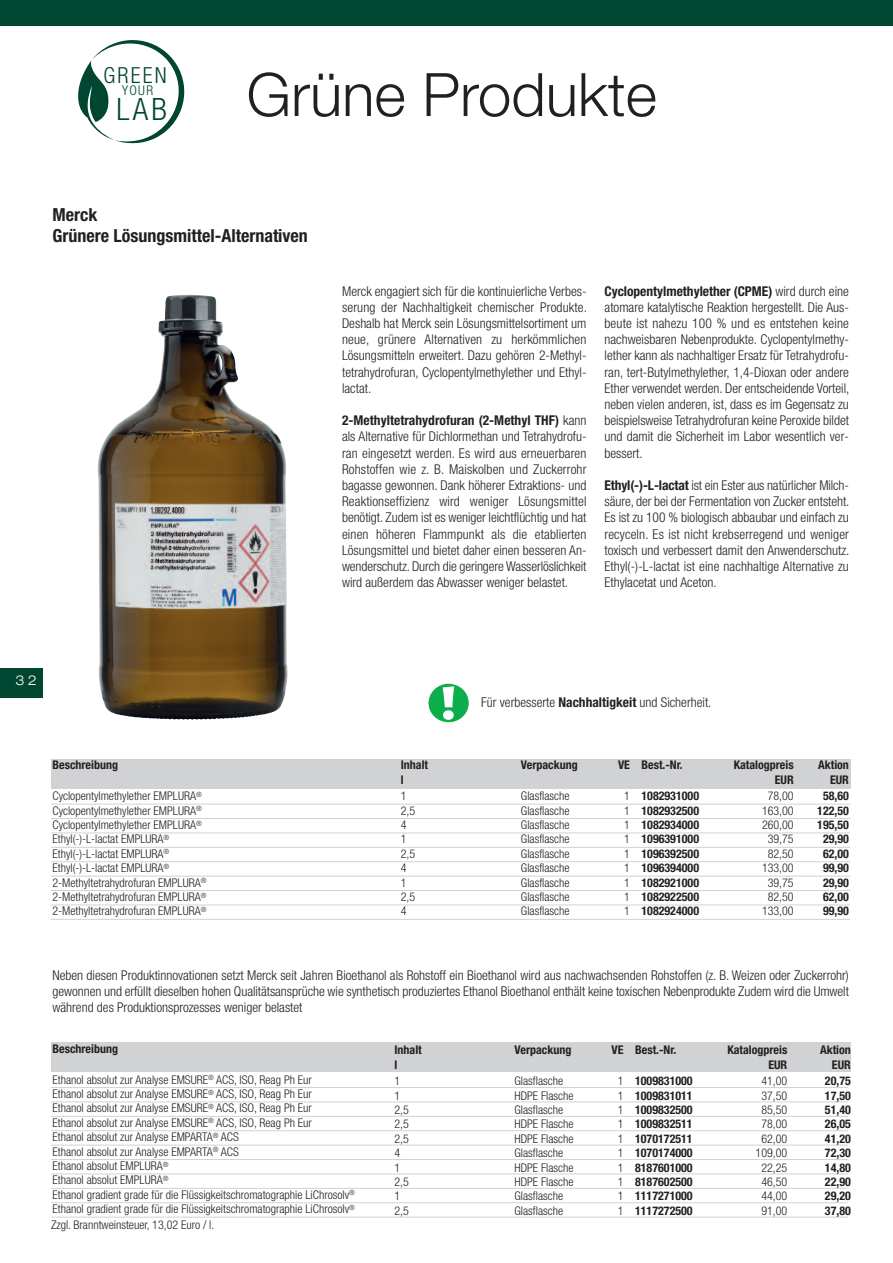
<style>
.page{position:relative;width:893px;height:1263px;background:#fff}
.page>*{position:absolute;margin:0;border:0;box-sizing:border-box;transform-origin:0 0}
.t1{font:300 60px "Helvetica Neue LT";color:#231f20}
.t2{font:300 condensed 30.9px "Helvetica Neue LT";color:#004630}
.t3{font:300 condensed 22.2px "Helvetica Neue LT";letter-spacing:.1em;color:#004630}
.t4{font:700 condensed 18px/21.6px "Helvetica Neue LT";color:#231f20}
.t5{font:300 condensed 13.5px/16.2px "Helvetica Neue LT";color:#231f20;text-align:justify}
.t6{font:300 condensed 13.5px "Helvetica Neue LT";color:#004630}
.t7{font:300 expanded 13.5px "Helvetica Neue LT";color:#fff}
.t8{font:300 condensed 12px/14.4px "Helvetica Neue LT";color:#231f20}
.t9{font:700 condensed 12px/14.4px "Helvetica Neue LT";color:#231f20;text-align:right}
.s1{font-weight:700}
</style>
<div class="page">
<div style="left:0;top:0;width:893px;height:26px;background:#004630"></div>
<div style="left:0;top:668px;width:42px;height:29px;background:#004630"></div>
<div style="left:51px;top:759px;width:799px;height:30px;background:#d1d2d4"></div>
<hr style="left:51px;top:804px;width:799px;height:1px;background:#d1d2d4">
<hr style="left:51px;top:818px;width:799px;height:1px;background:#d1d2d4">
<hr style="left:51px;top:832px;width:799px;height:1px;background:#d1d2d4">
<hr style="left:51px;top:847px;width:799px;height:1px;background:#d1d2d4">
<hr style="left:51px;top:861px;width:799px;height:1px;background:#d1d2d4">
<hr style="left:51px;top:876px;width:799px;height:1px;background:#d1d2d4">
<hr style="left:51px;top:890px;width:799px;height:1px;background:#d1d2d4">
<hr style="left:51px;top:904px;width:799px;height:1px;background:#d1d2d4">
<hr style="left:51px;top:919px;width:799px;height:1px;background:#d1d2d4">
<div style="left:51px;top:1042px;width:799px;height:30px;background:#d1d2d4"></div>
<hr style="left:51px;top:1087px;width:797px;height:1px;background:#d1d2d4">
<hr style="left:51px;top:1101px;width:797px;height:1px;background:#d1d2d4">
<hr style="left:51px;top:1116px;width:797px;height:1px;background:#d1d2d4">
<hr style="left:51px;top:1130px;width:797px;height:1px;background:#d1d2d4">
<hr style="left:51px;top:1145px;width:797px;height:1px;background:#d1d2d4">
<hr style="left:51px;top:1159px;width:797px;height:1px;background:#d1d2d4">
<hr style="left:51px;top:1173px;width:797px;height:1px;background:#d1d2d4">
<hr style="left:51px;top:1188px;width:797px;height:1px;background:#d1d2d4">
<hr style="left:51px;top:1202px;width:797px;height:1px;background:#d1d2d4">
<hr style="left:51px;top:1217px;width:797px;height:1px;background:#d1d2d4">
<img style="left:97px;top:295px;width:191px;height:425px">
<div style="left:428px;top:683px;width:41px;height:40px;background:#0cae4c;border-radius:50%"></div>
<div style="left:427px;top:683px;width:43px;height:40px;border:1px solid #fff;border-radius:50%"></div>
<svg style="left:443px;top:686px;width:11px;height:34px"></svg>
<svg style="left:78px;top:40px;width:106px;height:104px"></svg>
<h3 class="t3" style="left:103px;top:67px;width:65px">GREEN</h3>
<p class="t6" style="left:122px;top:86px;width:32px">YOUR</p>
<h2 class="t2" style="left:117px;top:98px;width:52px">LAB</h2>
<h1 class="t1" style="left:247px;top:73px;width:412px">Grüne Produkte</h1>
<h3 class="t4" style="left:52px;top:205px;width:257px">Merck<br>Grünere Lösungsmittel-Alternativen</h3>
<p class="t5" style="left:342px;top:284px;width:246px">Merck engagiert sich für die kontinuierliche Verbes&shy;serung der Nachhaltigkeit chemischer Produkte.<br>Deshalb hat Merck sein Lösungsmittelsortiment um neue, grünere Alternativen zu herkömmlichen Lösungsmitteln erweitert. Dazu gehören 2-Methyl&shy;tetrahydrofuran, Cyclopentylmethylether und Ethyl&shy;lactat.</p>
<p class="t5" style="left:342px;top:413px;width:246px"><span class="s1">2-Methyltetrahydrofuran (2-Methyl THF)</span> kann als Alternative für Dichlormethan und Tetrahydrofu&shy;ran eingesetzt werden. Es wird aus erneuerbaren Rohstoffen wie z. B. Maiskolben und Zuckerrohr bagasse gewonnen. Dank höherer Extraktions- und Reaktionseffizienz wird weniger Lösungsmittel benötigt. Zudem ist es weniger leichtflüchtig und hat einen höheren Flammpunkt als die etablierten Lösungsmittel und bietet daher einen besseren An&shy;wenderschutz. Durch die geringere Wasserlöslichkeit wird außerdem das Abwasser weniger belastet.</p>
<p class="t5" style="left:604px;top:284px;width:246px"><span class="s1">Cyclopentylmethylether (CPME)</span> wird durch eine atomare katalytische Reaktion hergestellt. Die Aus&shy;beute ist nahezu 100 % und es entstehen keine nachweisbaren Nebenprodukte. Cyclopentylmethy&shy;lether kann als nachhaltiger Ersatz für Tetrahydrofu&shy;ran, tert-Butylmethylether, 1,4-Dioxan oder andere Ether verwendet werden. Der entscheidende Vorteil, neben vielen anderen, ist, dass es im Gegensatz zu beispielsweise Tetrahydrofuran keine Peroxide bildet und damit die Sicherheit im Labor wesentlich ver&shy;bessert.</p>
<p class="t5" style="left:604px;top:478px;width:246px"><span class="s1">Ethyl(-)-L-lactat</span> ist ein Ester aus natürlicher Milch&shy;säure, der bei der Fermentation von Zucker entsteht.<br>Es ist zu 100 % biologisch abbaubar und einfach zu recyceln. Es ist nicht krebserregend und weniger toxisch und verbessert damit den Anwenderschutz.<br>Ethyl(-)-L-lactat ist eine nachhaltige Alternative zu Ethylacetat und Aceton.</p>
<p class="t7" style="left:16px;top:676px;width:23px">32</p>
<p class="t5" style="left:481px;top:695px;width:232px">Für verbesserte <span class="s1">Nachhaltigkeit</span> und Sicherheit.</p>
<p class="t9" style="left:734px;top:758px;width:61px;line-height:14.9px">Katalogpreis<br>EUR</p>
<p class="t8" style="left:762px;top:790px;width:33px;text-align:center">78,00<br>163,00<br>260,00<br>39,75<br>82,50<br>133,00<br>39,75<br>82,50<br>133,00</p>
<p class="t9" style="left:53px;top:759px;width:67px">Beschreibung</p>
<p class="t9" style="left:401px;top:759px;width:29px;text-align:left">Inhalt l</p>
<p class="t9" style="left:618px;top:759px;width:66px">VE Best.-Nr.</p>
<p class="t9" style="left:818px;top:758px;width:32px;line-height:14.9px">Aktion<br>EUR</p>
<p class="t8" style="left:53px;top:790px;width:155px">Cyclopentylmethylether EMPLURA<sup>® </sup>Cyclopentylmethylether EMPLURA<sup>® </sup>Cyclopentylmethylether EMPLURA<sup>® </sup>Ethyl(-)-L-lactat EMPLURA<sup>® </sup>Ethyl(-)-L-lactat EMPLURA<sup>® </sup>Ethyl(-)-L-lactat EMPLURA<sup>® </sup>2-Methyltetrahydrofuran EMPLURA<sup>® </sup>2-Methyltetrahydrofuran EMPLURA<sup>® </sup>2-Methyltetrahydrofuran EMPLURA<sup>®</sup></p>
<p class="t8" style="left:401px;top:790px;width:16px">1<br>2,5<br>4<br>1<br>2,5<br>4<br>1<br>2,5<br>4</p>
<p class="t9" style="left:521px;top:759px;width:58px">Verpackung</p>
<p class="t8" style="left:521px;top:790px;width:50px;text-align:justify">Glasflasche Glasflasche Glasflasche Glasflasche Glasflasche Glasflasche Glasflasche Glasflasche Glasflasche</p>
<p class="t8" style="left:624px;top:790px;width:7px;text-align:justify">1<br>1<br>1<br>1<br>1<br>1<br>1<br>1<br>1</p>
<p class="t9" style="left:641px;top:790px;width:59px;text-align:justify">1082931000<br>1082932500<br>1082934000<br>1096391000<br>1096392500<br>1096394000<br>1082921000<br>1082922500<br>1082924000</p>
<p class="t9" style="left:817px;top:790px;width:33px;text-align:center">58,60<br>122,50<br>195,50<br>29,90<br>62,00<br>99,90<br>29,90<br>62,00<br>99,90</p>
<p class="t5" style="left:52px;top:968px;width:798px">Neben diesen Produktinnovationen setzt Merck seit Jahren Bioethanol als Rohstoff ein Bioethanol wird aus nachwachsenden Rohstoffen (z. B. Weizen oder Zuckerrohr) gewonnen und erfüllt dieselben hohen Qualitätsansprüche wie synthetisch produziertes Ethanol Bioethanol enthält keine toxischen Nebenprodukte Zudem wird die Umwelt während des Produktionsprozesses weniger belastet</p>
<p class="t9" style="left:53px;top:1042px;width:67px">Beschreibung</p>
<p class="t8" style="left:53px;top:1073px;width:304px">Ethanol absolut zur Analyse EMSURE<sup>®</sup> ACS, ISO, Reag Ph Eur<br>Ethanol absolut zur Analyse EMSURE<sup>®</sup> ACS, ISO, Reag Ph Eur<br>Ethanol absolut zur Analyse EMSURE<sup>®</sup> ACS, ISO, Reag Ph Eur<br>Ethanol absolut zur Analyse EMSURE<sup>®</sup> ACS, ISO, Reag Ph Eur<br>Ethanol absolut zur Analyse EMPARTA<sup>®</sup> ACS<br>Ethanol absolut zur Analyse EMPARTA<sup>®</sup> ACS<br>Ethanol absolut EMPLURA<sup>®<br></sup>Ethanol absolut EMPLURA<sup>®<br></sup>Ethanol gradient grade für die Flüssigkeitschromatographie LiChrosolv<sup>® </sup>Ethanol gradient grade für die Flüssigkeitschromatographie LiChrosolv<sup>®</sup></p>
<p class="t8" style="left:51px;top:1218px;width:165px">Zzgl. Branntweinsteuer, 13,02 Euro / l.</p>
<p class="t9" style="left:394px;top:1044px;width:29px;text-align:left">Inhalt l</p>
<p class="t8" style="left:394px;top:1075px;width:16px">1<br>1<br>2,5<br>2,5<br>2,5<br>4<br>1<br>2,5<br>1<br>2,5</p>
<p class="t9" style="left:515px;top:1044px;width:58px">Verpackung</p>
<p class="t8" style="left:515px;top:1075px;width:61px">Glasflasche<br>HDPE Flasche<br>Glasflasche<br>HDPE Flasche<br>HDPE Flasche<br>Glasflasche<br>HDPE Flasche<br>HDPE Flasche<br>Glasflasche<br>Glasflasche</p>
<p class="t9" style="left:727px;top:1043px;width:61px;line-height:14.9px">Katalogpreis<br>EUR</p>
<p class="t8" style="left:756px;top:1075px;width:33px;text-align:center">41,00<br>37,50<br>85,50<br>78,00<br>62,00<br>109,00<br>22,25<br>46,50<br>44,00<br>91,00</p>
<p class="t9" style="left:612px;top:1044px;width:66px">VE Best.-Nr.</p>
<p class="t9" style="left:820px;top:1043px;width:32px;line-height:14.9px">Aktion<br>EUR</p>
<p class="t8" style="left:618px;top:1075px;width:7px;text-align:justify">1<br>1<br>1<br>1<br>1<br>1<br>1<br>1<br>1<br>1</p>
<p class="t9" style="left:635px;top:1075px;width:59px;text-align:justify">1009831000<br>1009831011<br>1009832500<br>1009832511<br>1070172511<br>1070174000<br>8187601000<br>8187602500<br>1117271000<br>1117272500</p>
<p class="t9" style="left:825px;top:1075px;width:27px;text-align:justify">20,75<br>17,50<br>51,40<br>26,05<br>41,20<br>72,30<br>14,80<br>22,90<br>29,20<br>37,80</p>
</div>
